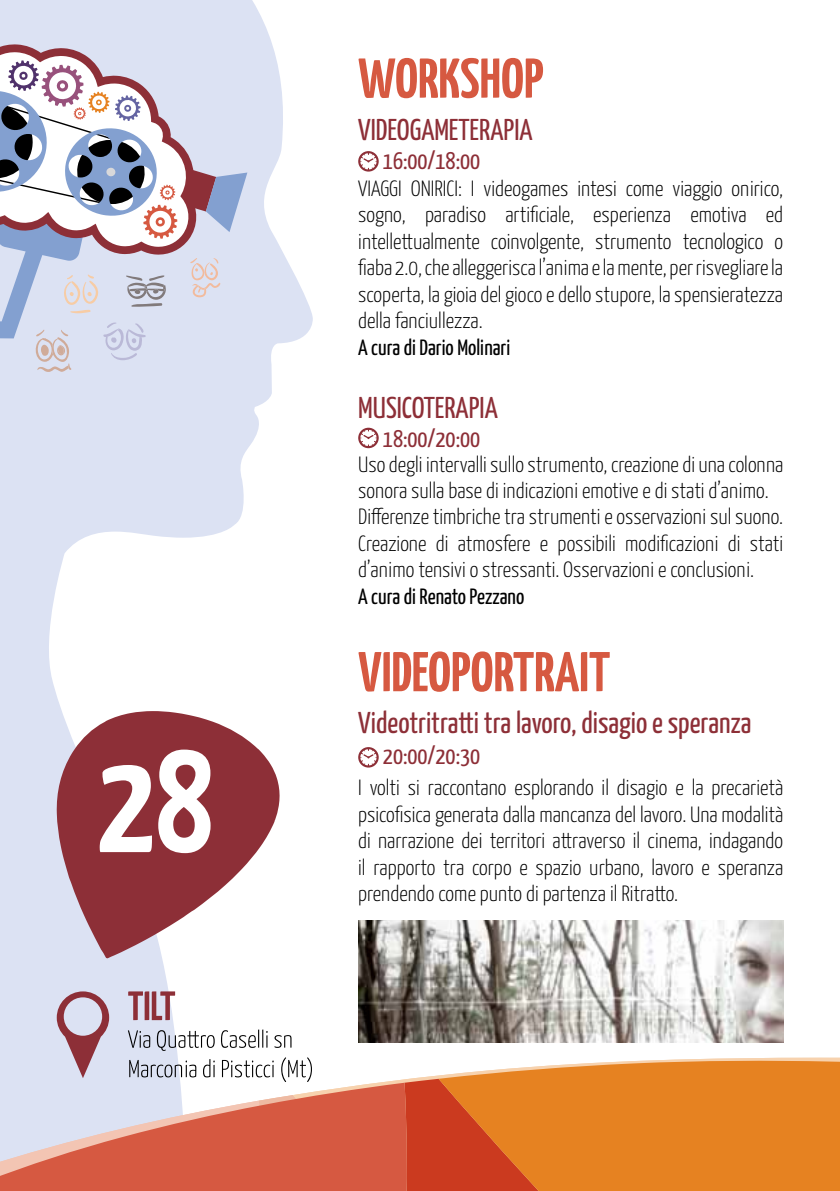
<style>
.page{position:relative;width:840px;height:1191px;background:#fff}
.page>*{position:absolute;margin:0;border:0;box-sizing:border-box;transform-origin:0 0}
.t1{font:700 145.2px "Yanone Kaffeesatz";color:#fff}
.t2{font:700 56px "Yanone Kaffeesatz";color:#d65941}
.t3{font:30px "Yanone Kaffeesatz";color:#8d2f37}
.t4{font:24px "Yanone Kaffeesatz";color:#8d2f37}
.t5{font:300 22px/26.4px "Yanone Kaffeesatz";color:#000;text-align:justify}
.t6{font:22px "Yanone Kaffeesatz";color:#000}
</style>
<div class="page">
<svg style="left:0;top:0;width:313px;height:1082px;fill:#dce2f3"></svg>
<svg style="left:0;top:43px;width:198px;height:17px;background:#cebfcd"></svg>
<svg style="left:0;top:60px;width:247px;height:312px"></svg>
<svg style="left:128px;top:991px;width:47px;height:29px"></svg>
<svg style="left:128px;top:1030px;width:22px;height:18px"></svg>
<svg style="left:157px;top:1030px;width:57px;height:21px"></svg>
<svg style="left:221px;top:1029px;width:46px;height:19px"></svg>
<svg style="left:274px;top:1035px;width:17px;height:13px"></svg>
<svg style="left:129px;top:1060px;width:67px;height:17px"></svg>
<svg style="left:203px;top:1059px;width:11px;height:18px"></svg>
<svg style="left:222px;top:1060px;width:51px;height:17px"></svg>
<svg style="left:281px;top:1057px;width:11px;height:25px"></svg>
<svg style="left:56px;top:711px;width:225px;height:247px;fill:#8d2f37"></svg>
<svg style="left:57px;top:991px;width:52px;height:87px;background:#c0a4b1"></svg>
<svg style="left:358px;top:151px;width:20px;height:21px"></svg>
<svg style="left:358px;top:428px;width:20px;height:20px"></svg>
<svg style="left:358px;top:747px;width:20px;height:20px"></svg>
<img style="left:358px;top:921px;width:424px;height:122px">
<svg style="left:292px;top:1057px;width:146px;height:25px"></svg>
<svg style="left:331px;top:1078px;width:107px;height:113px;background:#d1523a"></svg>
<svg style="left:0;top:1082px;width:416px;height:109px;background:#db887b"></svg>
<svg style="left:438px;top:1057px;width:401px;height:134px;background:#e4812d"></svg>
<h1 class="t1" style="left:97px;top:712px;width:118px">28</h1>
<h2 class="t2" style="left:358px;top:44px;width:187px">WORKSHOP</h2>
<h3 class="t3" style="left:358px;top:111px;width:176px">VIDEOGAMETERAPIA</h3>
<p class="t4" style="left:383px;top:146px;width:99px">16:00/18:00</p>
<p class="t5" style="left:358px;top:175px;width:426px">VIAGGI ONIRICI: I videogames intesi come viaggio onirico, sogno, paradiso artificiale, esperienza emotiva ed intellettualmente coinvolgente, strumento tecnologico o fiaba 2.0, che alleggerisca l’anima e la mente, per risvegliare la scoperta, la gioia del gioco e dello stupore, la spensieratezza della fanciullezza.</p>
<p class="t6" style="left:358px;top:333px;width:153px">A cura di Dario Molinari</p>
<h3 class="t3" style="left:358px;top:389px;width:141px">MUSICOTERAPIA</h3>
<p class="t4" style="left:383px;top:424px;width:99px">18:00/20:00</p>
<p class="t5" style="left:358px;top:450px;width:426px;text-align:left">Uso degli intervalli sullo strumento, creazione di una colonna sonora sulla base di indicazioni emotive e di stati d’animo.<br>Differenze timbriche tra strumenti e osservazioni sul suono.<br>Creazione di atmosfere e possibili modificazioni di stati d’animo tensivi o stressanti. Osservazioni e conclusioni.</p>
<p class="t6" style="left:358px;top:582px;width:168px">A cura di Renato Pezzano</p>
<h2 class="t2" style="left:358px;top:637px;width:253px">VIDEOPORTRAIT</h2>
<h3 class="t3" style="left:358px;top:705px;width:394px">Videotritratti tra lavoro, disagio e speranza</h3>
<p class="t5" style="left:358px;top:774px;width:426px">I volti si raccontano esplorando il disagio e la precarietà psicofisica generata dalla mancanza del lavoro. Una modalità di narrazione dei territori attraverso il cinema, indagando il rapporto tra corpo e spazio urbano, lavoro e speranza prendendo come punto di partenza il Ritratto.</p>
<p class="t4" style="left:383px;top:741px;width:99px">20:00/20:30</p>
</div>
